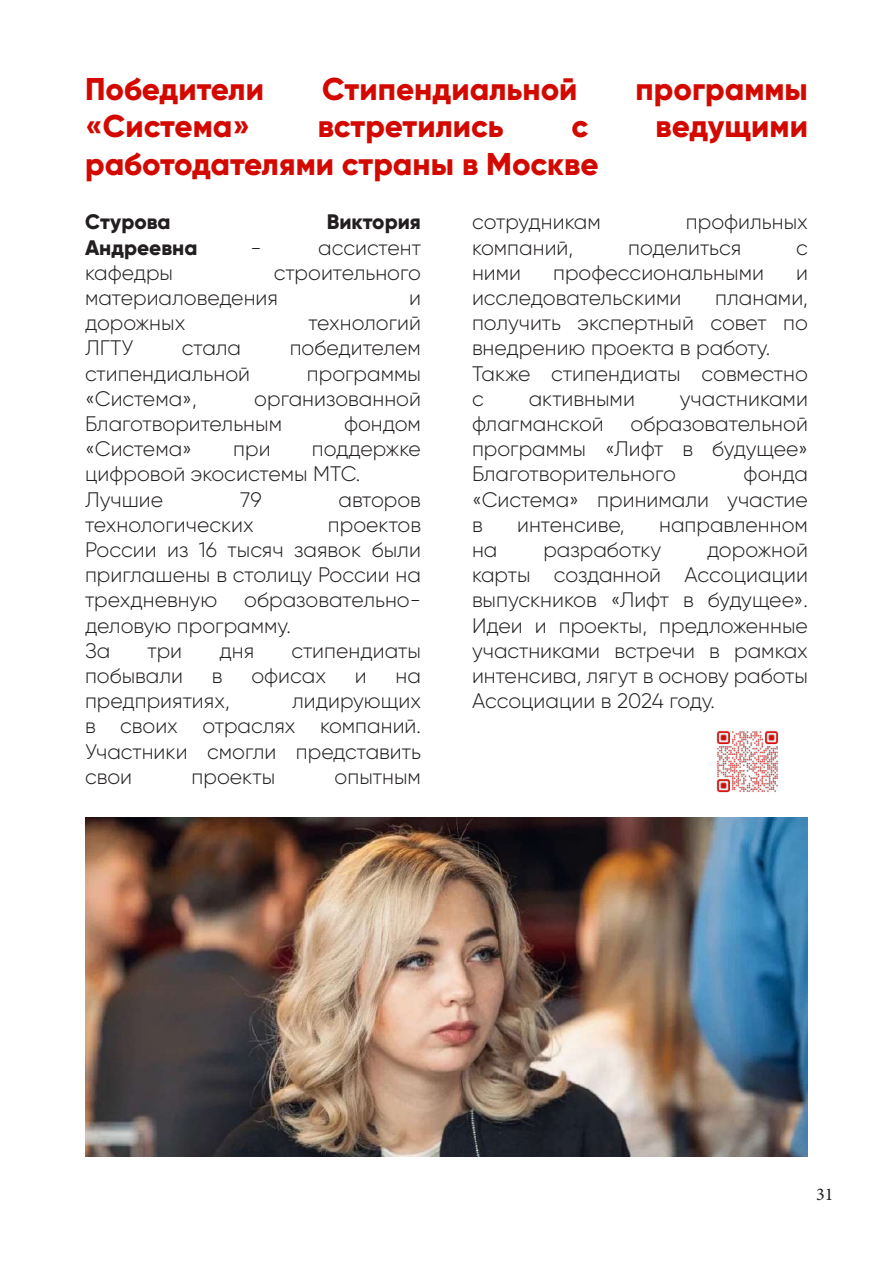
<style>
.page{position:relative;width:893px;height:1263px;background:#fff}
.page>*{position:absolute;margin:0;border:0;box-sizing:border-box;transform-origin:0 0}
.t1{font:800 31.5px "Gilroy";color:#d30900}
.t2{font:300 21px/25.2px "Gilroy";color:#231f20}
.t3{font:800 21px "Gilroy";color:#231f20}
.t4{font:18px "Minion Pro";color:#231f20}
</style>
<div class="page">
<img style="left:85px;top:818px;width:723px;height:339px">
<img style="left:714px;top:730px;width:65px;height:63px">
<h1 class="t1" style="left:85px;top:69px;width:180px">Победители</h1>
<h1 class="t1" style="left:322px;top:69px;width:257px">Стипендиальной</h1>
<h1 class="t1" style="left:635px;top:69px;width:174px">программы</h1>
<h1 class="t1" style="left:85px;top:107px;width:167px">«Система»</h1>
<h1 class="t1" style="left:318px;top:107px;width:188px">встретились</h1>
<h1 class="t1" style="left:571px;top:107px;width:18px">с</h1>
<h1 class="t1" style="left:656px;top:107px;width:154px">ведущими</h1>
<h1 class="t1" style="left:85px;top:144px;width:515px">работодателями страны в Москве</h1>
<p class="t3" style="left:85px;top:209px;width:87px">Стурова</p>
<p class="t3" style="left:327px;top:209px;width:96px">Виктория</p>
<p class="t3" style="left:85px;top:234px;width:114px">Андреевна</p>
<p class="t2" style="left:250px;top:234px;width:13px">-</p>
<p class="t2" style="left:318px;top:234px;width:104px">ассистент</p>
<p class="t2" style="left:85px;top:260px;width:90px">кафедры</p>
<p class="t2" style="left:472px;top:209px;width:130px">сотрудникам</p>
<p class="t2" style="left:686px;top:209px;width:124px">профильных</p>
<p class="t2" style="left:472px;top:234px;width:103px">компаний,</p>
<p class="t2" style="left:628px;top:234px;width:115px">поделиться</p>
<p class="t2" style="left:796px;top:234px;width:13px">с</p>
<p class="t2" style="left:472px;top:260px;width:51px">ними</p>
<p class="t2" style="left:553px;top:260px;width:212px">профессиональными</p>
<p class="t2" style="left:796px;top:260px;width:13px">и</p>
<p class="t2" style="left:472px;top:285px;width:211px">исследовательскими</p>
<p class="t2" style="left:85px;top:260px;width:337px;text-indent:189px">строительного материаловедения</p>
<p class="t2" style="left:472px;top:285px;width:337px;text-indent:243px">планами, получить экспертный совет по внедрению проекта в работу.<br>Также стипендиаты совместно с</p>
<p class="t2" style="left:409px;top:285px;width:13px">и</p>
<p class="t2" style="left:85px;top:310px;width:102px">дорожных</p>
<p class="t2" style="left:308px;top:310px;width:114px">технологий</p>
<p class="t2" style="left:85px;top:335px;width:50px">ЛГТУ</p>
<p class="t2" style="left:182px;top:335px;width:61px">стала</p>
<p class="t2" style="left:290px;top:335px;width:133px">победителем</p>
<p class="t2" style="left:85px;top:360px;width:167px">стипендиальной</p>
<p class="t2" style="left:307px;top:360px;width:116px">программы</p>
<p class="t2" style="left:85px;top:386px;width:113px">«Система»,</p>
<p class="t2" style="left:85px;top:386px;width:337px;text-indent:169px">организованной<br>Благотворительным</p>
<p class="t2" style="left:529px;top:386px;width:108px">активными</p>
<p class="t2" style="left:680px;top:386px;width:130px">участниками</p>
<p class="t2" style="left:472px;top:411px;width:133px">флагманской</p>
<p class="t2" style="left:472px;top:411px;width:337px;text-align:justify;text-indent:159px">образовательной программы «Лифт в будущее» Благотворительного</p>
<p class="t2" style="left:344px;top:411px;width:78px">фондом</p>
<p class="t2" style="left:85px;top:436px;width:109px">«Система»</p>
<p class="t2" style="left:233px;top:436px;width:39px">при</p>
<p class="t2" style="left:85px;top:436px;width:337px;text-indent:227px">поддержке цифровой экосистемы МТС.<br>Лучшие</p>
<p class="t2" style="left:472px;top:461px;width:337px;text-align:justify;text-indent:272px">фонда «Система» принимали участие в</p>
<p class="t2" style="left:240px;top:486px;width:23px">79</p>
<p class="t2" style="left:338px;top:486px;width:84px">авторов</p>
<p class="t2" style="left:85px;top:512px;width:170px">технологических</p>
<p class="t2" style="left:85px;top:512px;width:337px;text-align:justify;text-indent:243px">проектов России из 16 тысяч заявок были приглашены в столицу России на трехдневную</p>
<p class="t2" style="left:517px;top:512px;width:109px">интенсиве,</p>
<p class="t2" style="left:659px;top:512px;width:150px">направленном</p>
<p class="t2" style="left:472px;top:537px;width:27px">на</p>
<p class="t2" style="left:543px;top:537px;width:119px">разработку</p>
<p class="t2" style="left:472px;top:537px;width:337px;text-align:justify;text-indent:235px">дорожной карты созданной Ассоциации выпускников «Лифт в будущее».<br>Идеи и проекты, предложенные участниками встречи в рамках интенсива, лягут в основу работы Ассоциации в 2024 году.</p>
<p class="t2" style="left:85px;top:587px;width:337px;text-indent:159px">образовательно&shy;деловую программу.<br>За</p>
<p class="t2" style="left:148px;top:638px;width:36px">три</p>
<p class="t2" style="left:219px;top:638px;width:36px">дня</p>
<p class="t2" style="left:291px;top:638px;width:131px">стипендиаты</p>
<p class="t2" style="left:85px;top:663px;width:100px">побывали</p>
<p class="t2" style="left:212px;top:663px;width:12px">в</p>
<p class="t2" style="left:251px;top:663px;width:76px">офисах</p>
<p class="t2" style="left:355px;top:663px;width:13px">и</p>
<p class="t2" style="left:395px;top:663px;width:27px">на</p>
<p class="t2" style="left:85px;top:688px;width:146px">предприятиях,</p>
<p class="t2" style="left:85px;top:688px;width:337px;text-align:justify;text-indent:207px">лидирующих в своих отраслях компаний.<br>Участники смогли представить свои</p>
<p class="t2" style="left:192px;top:764px;width:85px">проекты</p>
<p class="t2" style="left:335px;top:764px;width:88px">опытным</p>
<p class="t4" style="left:816px;top:1182px;width:19px">31</p>
</div>
